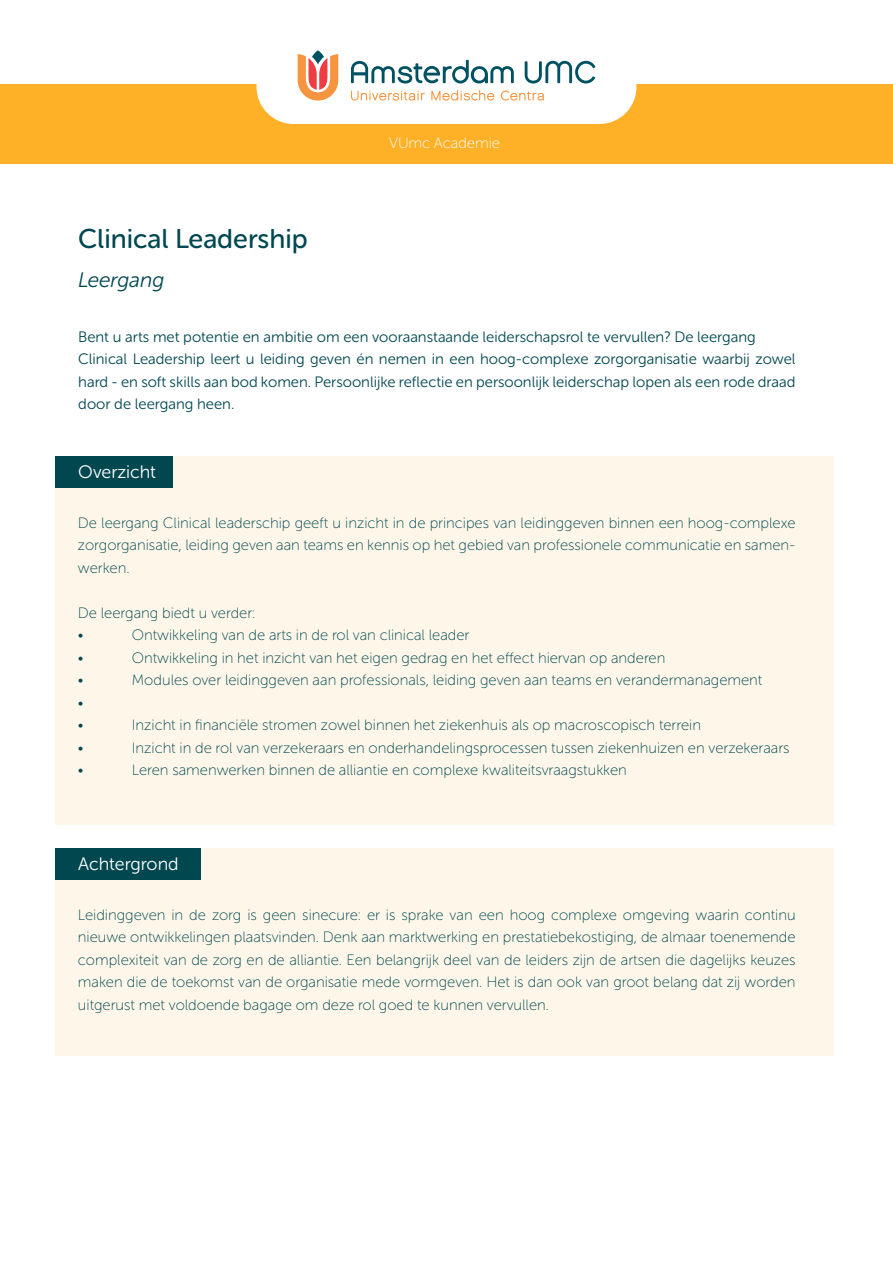
<style>
.page{position:relative;width:893px;height:1263px;background:#fff}
.page>*{position:absolute;margin:0;border:0;box-sizing:border-box;transform-origin:0 0}
.t1{font:27px "Museo Sans Rounded 500";color:#004750}
.t2{font:italic 21px "Museo Sans Rounded 300";color:#004750}
.t3{font:18px "Museo Sans Rounded 300";color:#fff}
.t4{font:15px/22.5px "Museo Sans Rounded 100";color:#004750;text-align:justify}
.t5{font:15px/22.5px "Museo Sans Rounded 300";color:#004750;text-align:justify}
.t6{font:15px "Museo Sans Rounded 100";color:#fff}
</style>
<div class="page">
<div style="left:55px;top:456px;width:778px;height:369px;background:#fef7e9"></div>
<div style="left:0;top:84px;width:893px;height:80px;background:#feb127"></div>
<div style="left:293px;top:75px;width:307px;height:49px;background:#fff"></div>
<div style="left:257px;top:50px;width:73px;height:74px;background:#fff;border-radius:50%"></div>
<div style="left:563px;top:50px;width:73px;height:74px;background:#fff;border-radius:50%"></div>
<svg style="left:351px;top:60px;width:163px;height:23px"></svg>
<svg style="left:525px;top:61px;width:70px;height:23px"></svg>
<svg style="left:351px;top:91px;width:74px;height:10px"></svg>
<svg style="left:501px;top:90px;width:43px;height:11px"></svg>
<svg style="left:431px;top:90px;width:63px;height:11px"></svg>
<svg style="left:298px;top:54px;width:40px;height:47px"></svg>
<svg style="left:312px;top:50px;width:12px;height:14px"></svg>
<div style="left:55px;top:456px;width:118px;height:32px;background:#004750"></div>
<div style="left:55px;top:848px;width:778px;height:207px;background:#fef7e9"></div>
<div style="left:55px;top:848px;width:146px;height:32px;background:#004750"></div>
<p class="t1" style="left:78px;top:224px;width:231px">Clinical Leadership</p>
<p class="t2" style="left:78px;top:268px;width:88px">Leergang</p>
<p class="t6" style="left:389px;top:135px;width:112px">VUmc Academie</p>
<p class="t5" style="left:78px;top:325px;width:679px">Bent u arts met potentie en ambitie om een vooraanstaande leiderschapsrol te vervullen? De leergang</p>
<p class="t5" style="left:78px;top:348px;width:719px">Clinical Leadership leert u leiding geven én nemen in een hoog-complexe zorgorganisatie waarbij zowel hard - en soft skills aan bod komen. Persoonlijke reflectie en persoonlijk leiderschap lopen als een rode draad door de leergang heen.</p>
<p class="t3" style="left:78px;top:462px;width:79px">Overzicht</p>
<p class="t4" style="left:78px;top:511px;width:719px">De leergang Clinical leaderschip geeft u inzicht in de principes van leidinggeven binnen een hoog-complexe zorgorganisatie, leiding geven aan teams en kennis op het gebied van professionele communicatie en samen&shy;werken.</p>
<p class="t4" style="left:78px;top:601px;width:179px">De leergang biedt u verder:</p>
<p class="t4" style="left:78px;top:624px;width:7px">•</p>
<p class="t4" style="left:132px;top:624px;width:339px">Ontwikkeling van de arts in de rol van clinical leader</p>
<p class="t4" style="left:78px;top:646px;width:7px">•</p>
<p class="t4" style="left:132px;top:646px;width:535px">Ontwikkeling in het inzicht van het eigen gedrag en het effect hiervan op anderen</p>
<p class="t4" style="left:78px;top:669px;width:7px">•</p>
<p class="t4" style="left:132px;top:669px;width:632px">Modules over leidinggeven aan professionals, leiding geven aan teams en verandermanagement</p>
<p class="t4" style="left:78px;top:691px;width:7px">•</p>
<p class="t4" style="left:78px;top:714px;width:7px">•</p>
<p class="t4" style="left:132px;top:714px;width:571px">Inzicht in financiële stromen zowel binnen het ziekenhuis als op macroscopisch terrein</p>
<p class="t4" style="left:78px;top:736px;width:7px">•</p>
<p class="t4" style="left:132px;top:736px;width:659px">Inzicht in de rol van verzekeraars en onderhandelingsprocessen tussen ziekenhuizen en verzekeraars</p>
<p class="t4" style="left:78px;top:759px;width:7px">•</p>
<p class="t4" style="left:132px;top:759px;width:496px">Leren samenwerken binnen de alliantie en complexe kwaliteitsvraagstukken</p>
<p class="t3" style="left:78px;top:854px;width:102px">Achtergrond</p>
<p class="t4" style="left:78px;top:903px;width:719px">Leidinggeven in de zorg is geen sinecure: er is sprake van een hoog complexe omgeving waarin continu nieuwe ontwikkelingen plaatsvinden. Denk aan marktwerking en prestatiebekostiging, de almaar toenemende complexiteit van de zorg en de alliantie. Een belangrijk deel van de leiders zijn de artsen die dagelijks keuzes maken die de toekomst van de organisatie mede vormgeven. Het is dan ook van groot belang dat zij worden uitgerust met voldoende bagage om deze rol goed te kunnen vervullen.</p>
</div>
